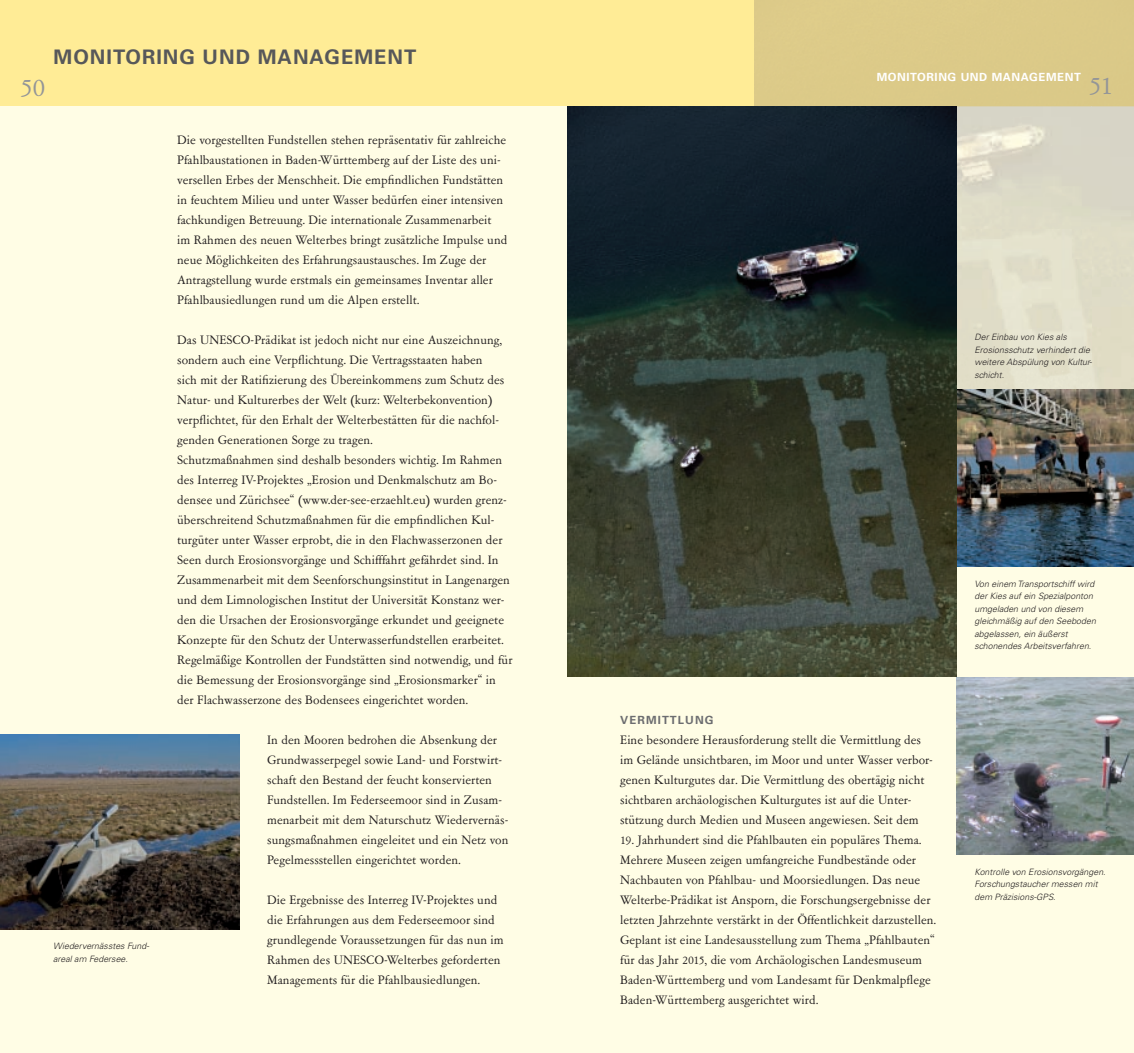
<style>
.page{position:relative;width:1134px;height:1053px;background:#fff}
.page>*{position:absolute;margin:0;border:0;box-sizing:border-box;transform-origin:0 0}
.t1{font:30px "Garamont Amst SB";color:#939598}
.t2{font:700 20px "Univers";letter-spacing:.05em;color:#57585a}
.t3{font:13.75px/20px "Garamont Amst SB";letter-spacing:.005em;color:#231f20}
.t4{font:700 11.25px "Univers";letter-spacing:.05em;color:#fff}
.t5{font:700 11.25px "Univers";letter-spacing:.1em;color:#6c6d70}
.t6{font:italic 300 8.75px/12.5px "Univers";letter-spacing:.005em;color:#231f20}
</style>
<div class="page">
<svg style="left:0;top:0;width:1134px;height:106px;background:#f3e091"></svg>
<div style="left:0;top:106px;width:1134px;height:946px;background:#fffde5"></div>
<img style="left:957px;top:395px;width:177px;height:171px">
<img style="left:0;top:734px;width:239px;height:195px">
<div style="left:1092px;top:106px;width:42px;height:289px;background:#dedbc6"></div>
<img style="left:957px;top:353px;width:135px;height:42px">
<img style="left:957px;top:394px;width:8px;height:165px">
<img style="left:567px;top:106px;width:390px;height:570px">
<img style="left:957px;top:677px;width:177px;height:177px">
<h1 class="t1" style="left:19px;top:72px;width:28px">50</h1>
<h2 class="t2" style="left:53px;top:45px;width:364px">MONITORING UND MANAGEMENT</h2>
<p class="t6" style="left:53px;top:939px;width:98px">Wiedervernässtes Fund&shy;areal am Federsee.</p>
<p class="t3" style="left:177px;top:130px;width:332px">Die vorgestellten Fundstellen stehen repräsentativ für zahlreiche Pfahlbaustationen in Baden-Württemberg auf der Liste des uni&shy;versellen Erbes der Menschheit. Die empfindlichen Fundstätten in feuchtem Milieu und unter Wasser bedürfen einer intensiven fachkundigen Betreuung. Die internationale Zusammenarbeit im Rahmen des neuen Welterbes bringt zusätzliche Impulse und neue Möglichkeiten des Erfahrungsaustausches. Im Zuge der Antragstellung wurde erstmals ein gemeinsames Inventar aller Pfahlbausiedlungen rund um die Alpen erstellt.</p>
<p class="t3" style="left:177px;top:330px;width:337px">Das UNESCO-Prädikat ist jedoch nicht nur eine Auszeichnung, sondern auch eine Verpflichtung. Die Vertragsstaaten haben<br>sich mit der Ratifizierung des Übereinkommens zum Schutz des Natur- und Kulturerbes der Welt (kurz: Welterbekonvention) verpflichtet, für den Erhalt der Welterbestätten für die nachfol&shy;genden Generationen Sorge zu tragen.<br>Schutzmaßnahmen sind deshalb besonders wichtig. Im Rahmen des Interreg IV-Projektes „Erosion und Denkmalschutz am Bo&shy;densee und Zürichsee“ (www.der-see-erzaehlt.eu) wurden grenz&shy;überschreitend Schutzmaßnahmen für die empfindlichen Kul&shy;turgüter unter Wasser erprobt, die in den Flachwasserzonen der Seen durch Erosionsvorgänge und Schifffahrt gefährdet sind. In Zusammenarbeit mit dem Seenforschungsinstitut in Langenargen und dem Limnologischen Institut der Universität Konstanz wer&shy;den die Ursachen der Erosionsvorgänge erkundet und geeignete Konzepte für den Schutz der Unterwasserfundstellen erarbeitet.<br>Regelmäßige Kontrollen der Fundstätten sind notwendig, und für die Bemessung der Erosionsvorgänge sind „Erosionsmarker“ in der Flachwasserzone des Bodensees eingerichtet worden.</p>
<p class="t3" style="left:267px;top:730px;width:243px">In den Mooren bedrohen die Absenkung der Grundwasserpegel sowie Land- und Forstwirt&shy;schaft den Bestand der feucht konservierten Fundstellen. Im Federseemoor sind in Zusam&shy;menarbeit mit dem Naturschutz Wiedervernäs&shy;sungsmaßnahmen eingeleitet und ein Netz von Pegelmessstellen eingerichtet worden.</p>
<p class="t3" style="left:267px;top:890px;width:238px">Die Ergebnisse des Interreg IV-Projektes und die Erfahrungen aus dem Federseemoor sind grundlegende Voraussetzungen für das nun im Rahmen des UNESCO-Welterbes geforderten Managements für die Pfahlbausiedlungen.</p>
<p class="t4" style="left:877px;top:71px;width:206px">MONITORING UND MANAGEMENT</p>
<h1 class="t1" style="left:1088px;top:70px;width:27px">51</h1>
<p class="t6" style="left:974px;top:331px;width:119px">Der Einbau von Kies als<br>Erosionsschutz verhindert die weitere Abspülung von Kultur&shy;schicht.</p>
<p class="t5" style="left:620px;top:713px;width:95px">VERMITTLUNG</p>
<p class="t3" style="left:620px;top:730px;width:314px">Eine besondere Herausforderung stellt die Vermittlung des im Gelände unsichtbaren, im Moor und unter Wasser verbor&shy;genen Kulturgutes dar. Die Vermittlung des obertägig nicht sichtbaren archäologischen Kulturgutes ist auf die Unter&shy;stützung durch Medien und Museen angewiesen. Seit dem</p>
<p class="t3" style="left:620px;top:830px;width:317px">19. Jahrhundert sind die Pfahlbauten ein populäres Thema.<br>Mehrere Museen zeigen umfangreiche Fundbestände oder Nachbauten von Pfahlbau- und Moorsiedlungen. Das neue Welterbe-Prädikat ist Ansporn, die Forschungsergebnisse der letzten Jahrzehnte verstärkt in der Öffentlichkeit darzustellen.<br>Geplant ist eine Landesausstellung zum Thema „Pfahlbauten“ für das Jahr 2015, die vom Archäologischen Landesmuseum Baden-Württemberg und vom Landesamt für Denkmalpflege Baden-Württemberg ausgerichtet wird.</p>
<p class="t6" style="left:974px;top:577px;width:123px">Von einem Transportschiff wird der Kies auf ein Spezialponton umgeladen und von diesem gleichmäßig auf den Seeboden abgelassen, ein äußerst schonendes Arbeitsverfahren.</p>
<p class="t6" style="left:974px;top:865px;width:133px">Kontrolle von Erosionsvorgängen.<br>Forschungstaucher messen mit dem Präzisions-GPS.</p>
</div>
